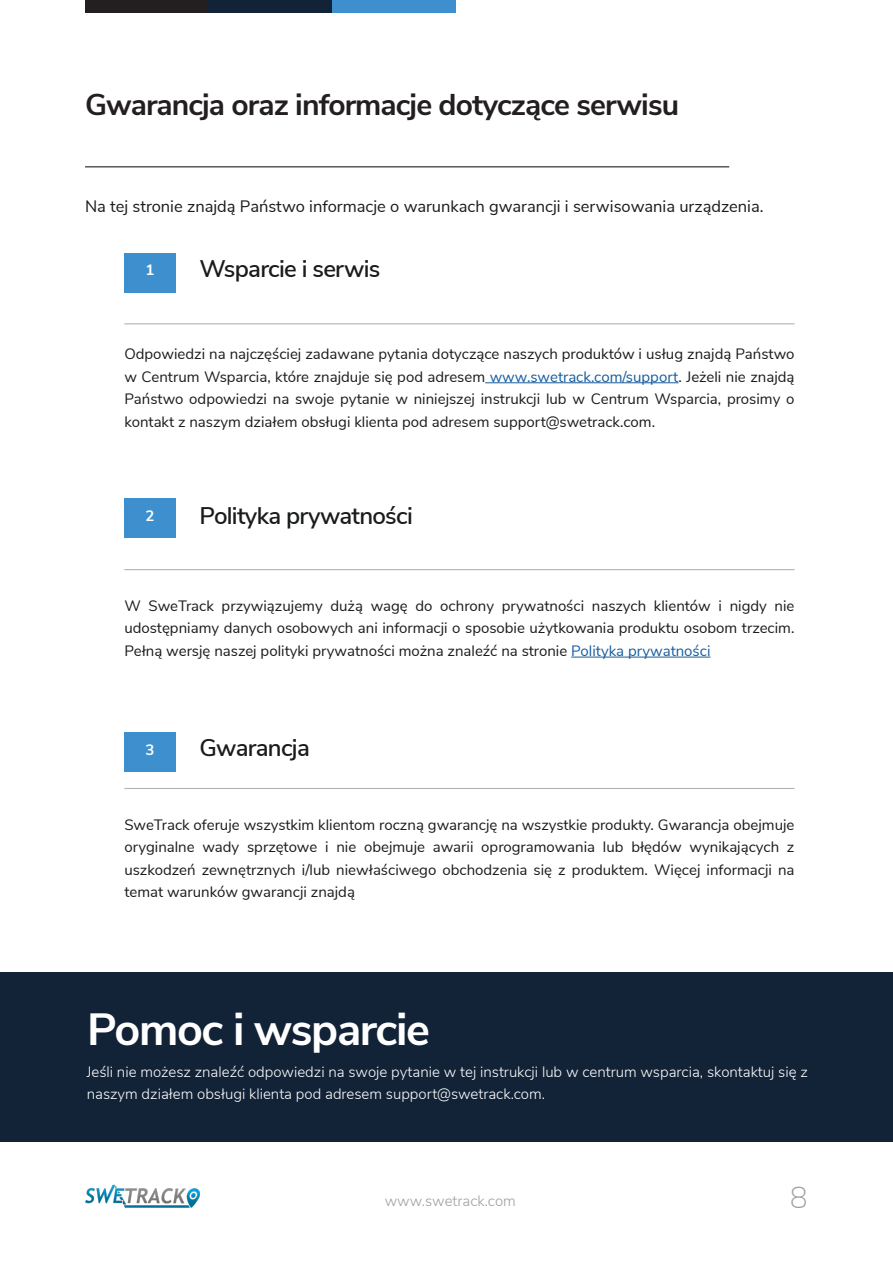
<style>
.page{position:relative;width:893px;height:1263px;background:#fff}
.page>*{position:absolute;margin:0;border:0;box-sizing:border-box;transform-origin:0 0}
.t1{font:700 45px "Nunito Sans";letter-spacing:-.03em;color:#fff}
.t2{font:700 30px "Nunito Sans";letter-spacing:-.03em;color:#231f20}
.t3{font:200 30px "Nunito Sans";color:#9d9fa2}
.t4{font:600 24px "Nunito Sans";letter-spacing:-.03em;color:#1a1b1b}
.t5{font:16.5px "Nunito Sans";color:#1a1b1b}
.t6{font:15px/22.5px "Nunito Sans";color:#1a1b1b;text-align:justify}
.t7{font:300 15px/22.5px "Nunito Sans";color:#fff}
.t8{font:300 15px "Nunito Sans";color:#9d9fa2}
.t9{font:700 15px "Nunito Sans";color:#fff}
.s1{color:#175d9e}
</style>
<div class="page">
<div style="left:85px;top:0;width:124px;height:13px;background:#231f20"></div>
<div style="left:209px;top:0;width:123px;height:13px;background:#122237"></div>
<div style="left:332px;top:0;width:123px;height:13px;background:#3d90cd"></div>
<img style="left:85px;top:1184px;width:115px;height:24px">
<hr style="left:85px;top:166px;width:644px;height:1px;background:#231f20">
<hr style="left:485px;top:382px;width:193px;height:1px;background:#175d9e">
<hr style="left:571px;top:657px;width:139px;height:1px;background:#175d9e">
<hr style="left:124px;top:323px;width:670px;height:1px;background:#b2b3b7">
<hr style="left:124px;top:569px;width:670px;height:1px;background:#b2b3b7">
<hr style="left:124px;top:788px;width:670px;height:1px;background:#b2b3b7">
<div style="left:124px;top:253px;width:52px;height:39px;background:#3d90cd"></div>
<div style="left:124px;top:498px;width:52px;height:40px;background:#3d90cd"></div>
<div style="left:124px;top:732px;width:52px;height:40px;background:#3d90cd"></div>
<div style="left:0;top:972px;width:893px;height:169px;background:#122237"></div>
<p class="t2" style="left:85px;top:83px;width:595px">Gwarancja oraz informacje dotyczące serwisu</p>
<p class="t5" style="left:85px;top:194px;width:680px">Na tej stronie znajdą Państwo informacje o warunkach gwarancji i serwisowania urządzenia.</p>
<p class="t9" style="left:146px;top:259px;width:10px">1</p>
<p class="t4" style="left:200px;top:251px;width:182px">Wsparcie i serwis</p>
<p class="t6" style="left:124px;top:342px;width:672px">Odpowiedzi na najczęściej zadawane pytania dotyczące naszych produktów i usług znajdą Państwo w Centrum Wsparcia, które znajduje się pod adresem <span class="s1">www.swetrack.com/support</span>. Jeżeli nie znajdą Państwo odpowiedzi na swoje pytanie w niniejszej instrukcji lub w Centrum Wsparcia, prosimy o kontakt z naszym działem obsługi klienta pod adresem support@swetrack.com.</p>
<p class="t9" style="left:146px;top:505px;width:11px">2</p>
<p class="t4" style="left:200px;top:498px;width:215px">Polityka prywatności</p>
<p class="t6" style="left:124px;top:593px;width:672px">W SweTrack przywiązujemy dużą wagę do ochrony prywatności naszych klientów i nigdy nie udostępniamy danych osobowych ani informacji o sposobie użytkowania produktu osobom trzecim.<br>Pełną wersję naszej polityki prywatności można znaleźć na stronie <span class="s1">Polityka prywatności</span></p>
<p class="t9" style="left:146px;top:739px;width:10px">3</p>
<p class="t4" style="left:200px;top:731px;width:112px">Gwarancja</p>
<p class="t6" style="left:124px;top:812px;width:672px">SweTrack oferuje wszystkim klientom roczną gwarancję na wszystkie produkty. Gwarancja obejmuje oryginalne wady sprzętowe i nie obejmuje awarii oprogramowania lub błędów wynikających z uszkodzeń zewnętrznych i/lub niewłaściwego obchodzenia się z produktem. Więcej informacji na temat warunków gwarancji znajdą</p>
<p class="t1" style="left:87px;top:996px;width:344px">Pomoc i wsparcie</p>
<p class="t7" style="left:87px;top:1059px;width:723px">Jeśli nie możesz znaleźć odpowiedzi na swoje pytanie w tej instrukcji lub w centrum wsparcia, skontaktuj się z naszym działem obsługi klienta pod adresem support@swetrack.com.</p>
<p class="t8" style="left:385px;top:1190px;width:133px">www.swetrack.com</p>
<h2 class="t3" style="left:790px;top:1176px;width:19px">8</h2>
</div>
